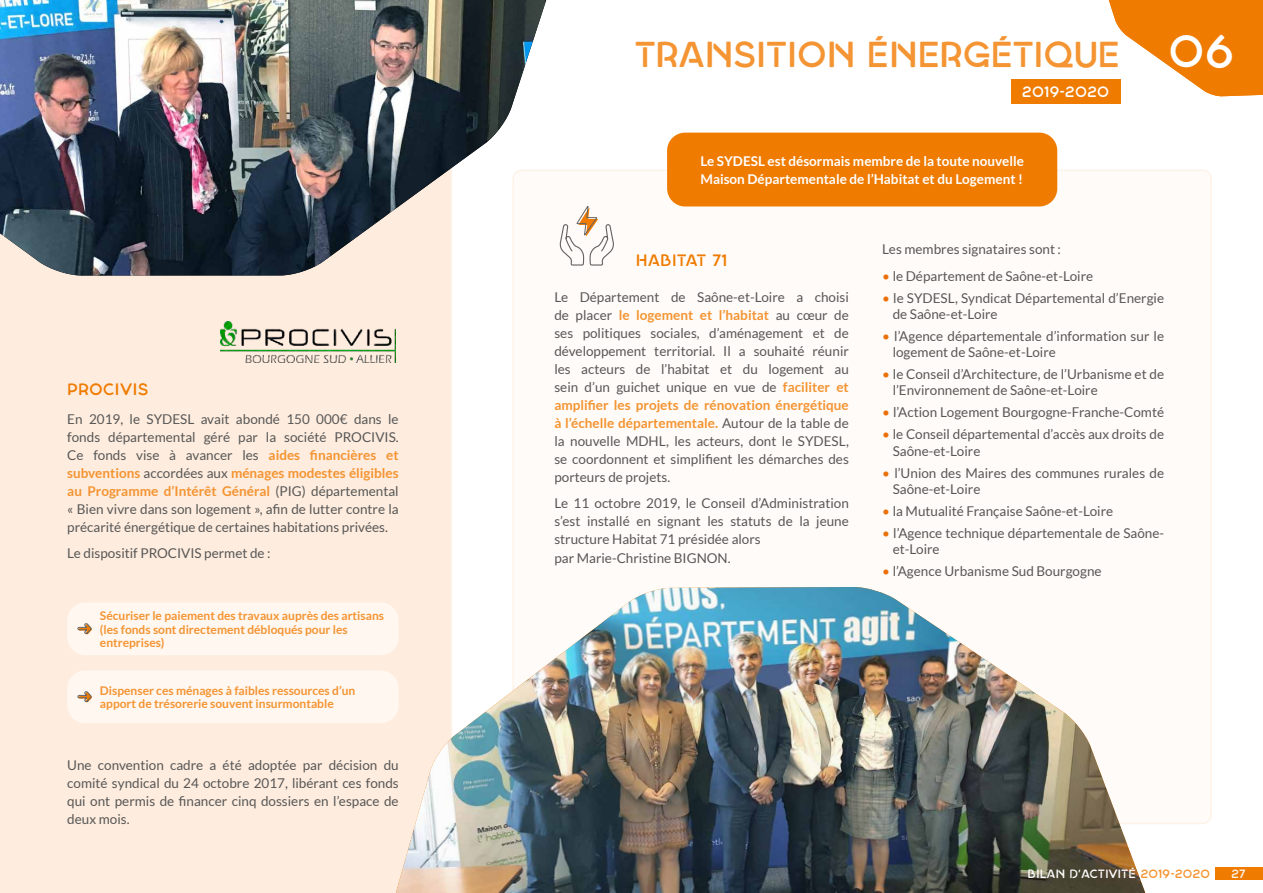
<style>
.page{position:relative;width:1263px;height:893px;background:#fff}
.page>*{position:absolute;margin:0;border:0;box-sizing:border-box;transform-origin:0 0}
.t1{font:36px "Georgina";letter-spacing:-.03em;color:#f49432}
.t2{font:16.5px "Georgina";color:#ef7b00}
.t3{font:15px "Georgina";color:#fff}
.t4{font:13.5px/18px "Lato";color:#575756}
.t5{font:700 13.5px/18px "Lato";color:#fff}
.t6{font:700 12px/13.5px "Lato";color:#f49432}
.t7{font:12px "Georgina";color:#fff}
.t8{font:12px "Georgina";color:#fef3e8}
.s1{font-weight:700;color:#f49432}
.s2{font-size:45px;color:#fff}
.s3{color:#ea7009}
.s4{color:#f49432}
</style>
<div class="page">
<div style="left:1215px;top:867px;width:48px;height:13px;background:#ef7b00"></div>
<svg style="left:1087px;top:0;width:176px;height:96px"></svg>
<div style="left:513px;top:170px;width:698px;height:653px;background:#fffbf8;border-radius:9px"></div>
<div style="left:667px;top:133px;width:390px;height:73px;background:#ef7b00;border-radius:18px"></div>
<svg style="left:570px;top:206px;width:44px;height:60px"></svg>
<div style="left:0;top:275px;width:452px;height:618px;background:#feecde"></div>
<div style="left:67px;top:602px;width:332px;height:53px;background:#fff7f0;border-radius:18px"></div>
<div style="left:67px;top:670px;width:332px;height:53px;background:#fff7f0;border-radius:18px"></div>
<svg style="left:77px;top:623px;width:15px;height:11px"></svg>
<svg style="left:77px;top:691px;width:15px;height:11px"></svg>
<img style="left:220px;top:322px;width:175px;height:40px">
<img style="left:0;top:0;width:545px;height:275px">
<div style="left:1011px;top:80px;width:109px;height:24px;background:#ef7b00"></div>
<svg style="left:384px;top:587px;width:782px;height:306px"></svg>
<img style="left:396px;top:587px;width:749px;height:306px">
<p class="t2" style="left:67px;top:380px;width:83px">PROCIVIS</p>
<p class="t4" style="left:67px;top:410px;width:333px;text-align:justify">En 2019, le SYDESL avait abondé 150 000€ dans le fonds départemental géré par la société PROCIVIS.<br>Ce fonds vise à avancer les <span class="s1">aides financières et subventions</span> accordées aux <span class="s1">ménages modestes éligibles au Programme d’Intérêt Général</span> (PIG) départemental « Bien vivre dans son logement », afin de lutter contre la précarité énergétique de certaines habitations privées.</p>
<p class="t4" style="left:67px;top:544px;width:205px">Le dispositif PROCIVIS permet de :</p>
<p class="t6" style="left:100px;top:609px;width:286px">Sécuriser le paiement des travaux auprès des artisans (les fonds sont directement débloqués pour les entreprises)</p>
<p class="t6" style="left:100px;top:684px;width:257px">Dispenser ces ménages à faibles ressources d’un apport de trésorerie souvent insurmontable</p>
<p class="t4" style="left:67px;top:756px;width:333px;text-align:justify">Une convention cadre a été adoptée par décision du comité syndical du 24 octobre 2017, libérant ces fonds qui ont permis de financer cinq dossiers en l’espace de deux mois.</p>
<h1 class="t1" style="left:634px;top:34px;width:602px">TRANSITION ÉNERGÉTIQUE <span class="s2">06</span></h1>
<p class="t3" style="left:1022px;top:83px;width:89px">2019-2020</p>
<p class="t5" style="left:700px;top:152px;width:325px">Le SYDESL est désormais membre de la toute nouvelle<br>Maison Départementale de l’Habitat et du Logement !</p>
<p class="t2" style="left:636px;top:251px;width:93px">HABITAT 71</p>
<p class="t4" style="left:554px;top:288px;width:296px;text-align:justify">Le Département de Saône-et-Loire a choisi de placer <span class="s1">le logement et l’habitat</span> au cœur de ses politiques sociales, d’aménagement et de développement territorial. Il a souhaité réunir les acteurs de l’habitat et du logement au sein d’un guichet unique en vue de <span class="s1">faciliter et amplifier les projets de rénovation énergétique à l’échelle départementale.</span> Autour de la table de la nouvelle MDHL, les acteurs, dont le SYDESL, se coordonnent et simplifient les démarches des porteurs de projets.</p>
<p class="t4" style="left:554px;top:494px;width:296px">Le 11 octobre 2019, le Conseil d’Administration s’est installé en signant les statuts de la jeune structure Habitat 71 présidée alors<br>par Marie-Christine BIGNON.</p>
<p class="t4" style="left:882px;top:240px;width:180px">Les membres signataires sont :</p>
<p class="t4" style="left:882px;top:267px;width:212px"><span class="s3">•</span> le Département de Saône-et-Loire</p>
<p class="t4" style="left:893px;top:290px;width:273px;line-height:16px;text-indent:-10px"><span class="s3">•</span> le SYDESL, Syndicat Départemental d’Energie de Saône-et-Loire</p>
<p class="t4" style="left:893px;top:328px;width:273px;line-height:16px;text-indent:-10px"><span class="s3">•</span> l’Agence départementale d’information sur le logement de Saône-et-Loire</p>
<p class="t4" style="left:893px;top:366px;width:273px;line-height:16px;text-indent:-10px"><span class="s3">•</span> le Conseil d’Architecture, de l’Urbanisme et de l’Environnement de Saône-et-Loire</p>
<p class="t4" style="left:882px;top:403px;width:283px"><span class="s3">•</span> l’Action Logement Bourgogne-Franche-Comté</p>
<p class="t4" style="left:893px;top:425px;width:273px;line-height:17.5px;text-indent:-10px"><span class="s3">•</span> le Conseil départemental d’accès aux droits de<br>Saône-et-Loire</p>
<p class="t4" style="left:893px;top:465px;width:273px;line-height:16px;text-indent:-10px"><span class="s3">•</span> l’Union des Maires des communes rurales de<br>Saône-et-Loire</p>
<p class="t4" style="left:882px;top:502px;width:232px"><span class="s3">•</span> la Mutualité Française Saône-et-Loire</p>
<p class="t4" style="left:893px;top:525px;width:273px;line-height:16px;text-indent:-10px"><span class="s3">•</span> l’Agence technique départementale de Saône&shy;et-Loire</p>
<p class="t4" style="left:882px;top:562px;width:221px"><span class="s3">•</span> l’Agence Urbanisme Sud Bourgogne</p>
<p class="t7" style="left:1028px;top:867px;width:184px">BILAN D’ACTIVITÉ <span class="s4">2019-2020</span></p>
<p class="t8" style="left:1227px;top:867px;width:16px">27</p>
<p class="t8" style="left:1231px;top:867px;width:16px">27</p>
</div>
